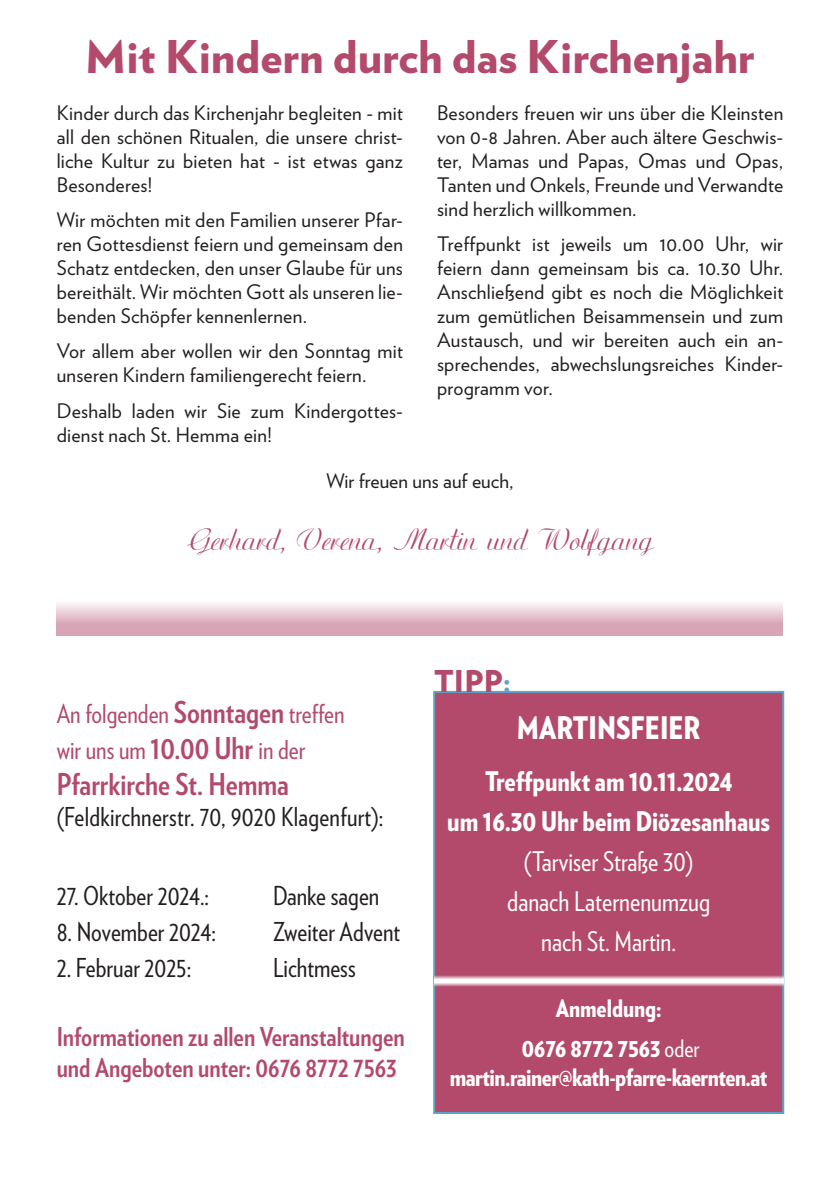
<style>
.page{position:relative;width:840px;height:1191px;background:#fff}
.page>*{position:absolute;margin:0;border:0;box-sizing:border-box;transform-origin:0 0}
.t1{font:900 45px "Verlag";color:#b3496b}
.t2{font:36px "Virtuoso";color:#b3496b}
.t3{font:900 31px "Verlag Condensed";color:#fff}
.t4{font:700 30px "Verlag Condensed";color:#b3496b}
.t5{font:900 30px "Verlag";color:#b3496b}
.t6{font:27px/40px "Verlag Condensed";color:#fff;text-align:center}
.t7{font:26px "Verlag Condensed";color:#231f20}
.t8{font:700 26px/31.2px "Verlag Condensed";color:#b3496b}
.t9{font:26px/36px "Verlag Condensed";color:#b3496b}
.t10{font:900 24px/28.8px "Verlag Condensed";letter-spacing:-.02em;color:#fff;text-align:center}
.t11{font:900 24px "Verlag Condensed";color:#fff}
.t12{font:20px/24px "Verlag";letter-spacing:.01em;color:#231f20;text-align:justify}
.s1{font-weight:700;font-size:30px}
.s2{color:#5fa4c5}
.s3{font-weight:900}
.s4{font-weight:400}
</style>
<div class="page">
<svg style="left:57px;top:603px;width:725px;height:32px"></svg>
<div style="left:433px;top:691px;width:350px;height:423px;background:#b3496b;border:2px solid #5fa4c5"></div>
<svg style="left:434px;top:974px;width:348px;height:6px"></svg>
<svg style="left:434px;top:980px;width:348px;height:7px"></svg>
<p class="t1" style="left:85px;top:19px;width:670px">Mit Kindern durch das Kirchenjahr</p>
<p class="t12" style="left:57px;top:99px;width:347px">Kinder durch das Kirchenjahr begleiten - mit all den schönen Ritualen, die unsere christ&shy;liche Kultur zu bieten hat - ist etwas ganz Besonderes!</p>
<p class="t12" style="left:57px;top:207px;width:347px">Wir möchten mit den Familien unserer Pfar&shy;ren Gottesdienst feiern und gemeinsam den Schatz entdecken, den unser Glaube für uns bereithält. Wir möchten Gott als unseren lie&shy;benden Schöpfer kennenlernen.</p>
<p class="t12" style="left:57px;top:338px;width:347px">Vor allem aber wollen wir den Sonntag mit unseren Kindern familiengerecht feiern.</p>
<p class="t12" style="left:57px;top:397px;width:347px">Deshalb laden wir Sie zum Kindergottes&shy;dienst nach St. Hemma ein!</p>
<p class="t12" style="left:437px;top:99px;width:347px">Besonders freuen wir uns über die Kleinsten von 0-8 Jahren. Aber auch ältere Geschwis&shy;ter, Mamas und Papas, Omas und Opas, Tanten und Onkels, Freunde und Verwandte sind herzlich willkommen.</p>
<p class="t12" style="left:437px;top:231px;width:347px">Treffpunkt ist jeweils um 10.00 Uhr, wir feiern dann gemeinsam bis ca. 10.30 Uhr.<br>Anschließend gibt es noch die Möglichkeit zum gemütlichen Beisammensein und zum Austausch, und wir bereiten auch ein an&shy;sprechendes, abwechslungsreiches Kinder&shy;programm vor.</p>
<p class="t12" style="left:326px;top:468px;width:188px">Wir freuen uns auf euch,</p>
<p class="t2" style="left:187px;top:523px;width:468px">Gerhard, Verena, Martin und Wolfgang</p>
<p class="t9" style="left:57px;top:694px;width:289px">An folgenden <span class="s1">Sonntagen</span> treffen wir uns um <span class="s1">10.00 Uhr</span> in der</p>
<p class="t4" style="left:57px;top:761px;width:234px">Pfarrkirche St. Hemma</p>
<p class="t7" style="left:57px;top:798px;width:328px">(Feldkirchnerstr. 70, 9020 Klagenfurt):</p>
<p class="t7" style="left:57px;top:877px;width:154px">27. Oktober 2024.:</p>
<p class="t7" style="left:273px;top:877px;width:108px">Danke sagen</p>
<p class="t7" style="left:57px;top:913px;width:161px">8. November 2024:</p>
<p class="t7" style="left:273px;top:913px;width:129px">Zweiter Advent</p>
<p class="t7" style="left:57px;top:949px;width:136px">2. Februar 2025:</p>
<p class="t7" style="left:273px;top:949px;width:84px">Lichtmess</p>
<p class="t8" style="left:57px;top:1019px;width:349px">Informationen zu allen Veranstaltungen und Angeboten unter: 0676 8772 7563</p>
<p class="t5" style="left:434px;top:657px;width:78px">TIPP<span class="s2">:</span></p>
<p class="t3" style="left:516px;top:704px;width:185px">MARTINSFEIER</p>
<p class="t6" style="left:447px;top:760px;width:324px"><span class="s3">Treffpunkt am 10.11.2024<br>um 16.30 Uhr beim Diözesanhaus </span>(Tarviser Straße 30)<br>danach Laternenumzug<br>nach St. Martin.</p>
<p class="t11" style="left:555px;top:989px;width:107px">Anmeldung:</p>
<p class="t10" style="left:449px;top:1033px;width:319px">0676 8772 7563 <span class="s4">oder </span>martin.rainer@kath-pfarre-kaernten.at</p>
</div>
